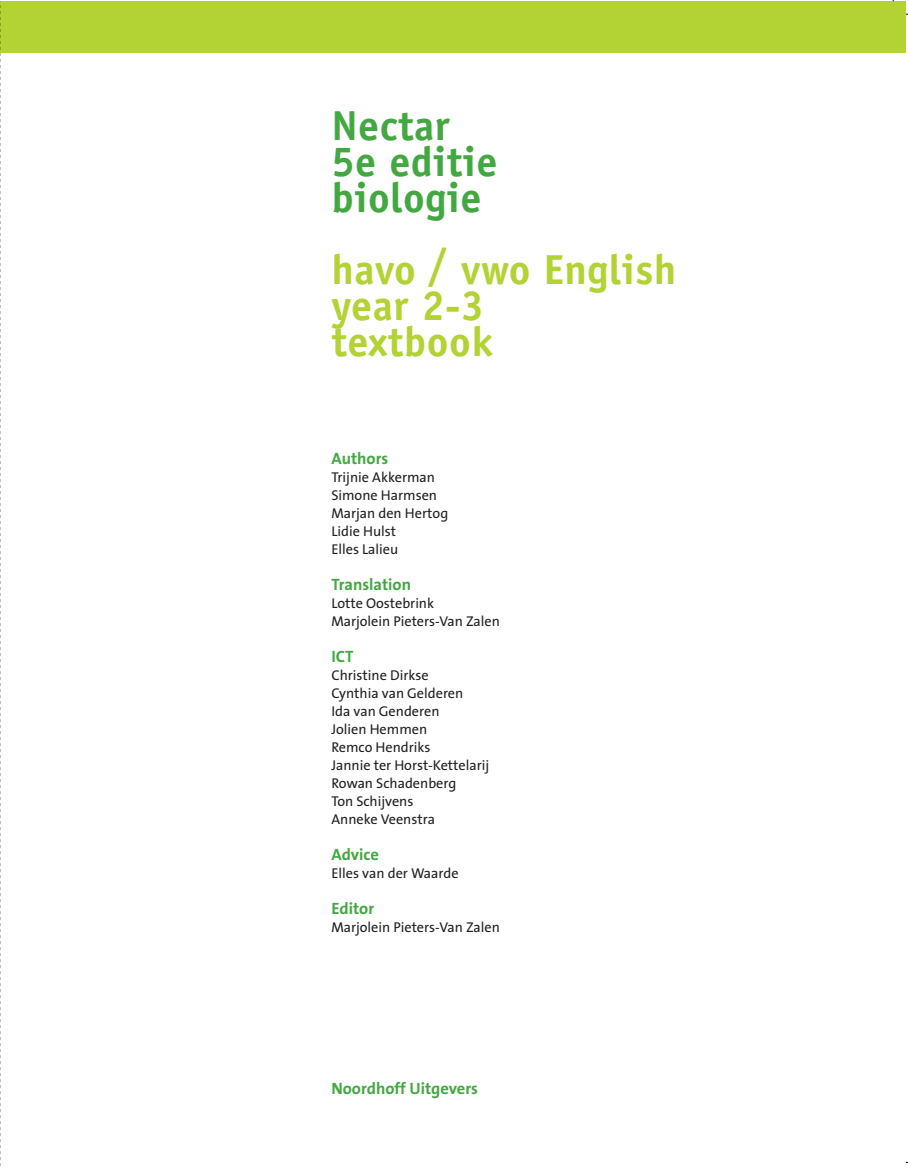
<style>
.page{position:relative;width:908px;height:1168px;background:#fff}
.page>*{position:absolute;margin:0;border:0;box-sizing:border-box;transform-origin:0 0}
.t1{font:700 42px/36px "Officina Sans Std";letter-spacing:.01em;color:#b3d234}
.t2{font:700 42px/36px "Officina Sans Std";letter-spacing:.01em;color:#43a842}
.t3{font:700 16.5px "Thesis Sans";color:#43a842}
.t4{font:14.25px/18px "Thesis Sans";color:#231f20}
</style>
<div class="page">
<div style="left:0;top:1px;width:905px;height:52px;background:#b3d234"></div>
<svg style="left:0;top:1px;width:1px;height:1165px"></svg>
<h1 class="t2" style="left:331px;top:107px;width:167px">Nectar<br>5e editie biologie</h1>
<h1 class="t1" style="left:331px;top:251px;width:346px">havo / vwo English year 2-3<br>textbook</h1>
<p class="t3" style="left:331px;top:445px;width:58px">Authors</p>
<p class="t4" style="left:331px;top:468px;width:118px">Trijnie Akkerman<br>Simone Harmsen<br>Marjan den Hertog<br>Lidie Hulst<br>Elles Lalieu</p>
<p class="t3" style="left:331px;top:571px;width:81px">Translation</p>
<p class="t4" style="left:331px;top:594px;width:170px">Lotte Oostebrink<br>Marjolein Pieters-Van Zalen</p>
<p class="t3" style="left:331px;top:643px;width:24px">ICT</p>
<p class="t4" style="left:331px;top:666px;width:159px">Christine Dirkse<br>Cynthia van Gelderen<br>Ida van Genderen<br>Jolien Hemmen<br>Remco Hendriks<br>Jannie ter Horst-Kettelarij<br>Rowan Schadenberg<br>Ton Schijvens<br>Anneke Veenstra</p>
<p class="t3" style="left:331px;top:841px;width:49px">Advice</p>
<p class="t4" style="left:331px;top:864px;width:129px">Elles van der Waarde</p>
<p class="t3" style="left:331px;top:895px;width:44px">Editor</p>
<p class="t4" style="left:331px;top:918px;width:170px">Marjolein Pieters-Van Zalen</p>
<p class="t3" style="left:331px;top:1075px;width:148px">Noordhoff Uitgevers</p>
</div>
